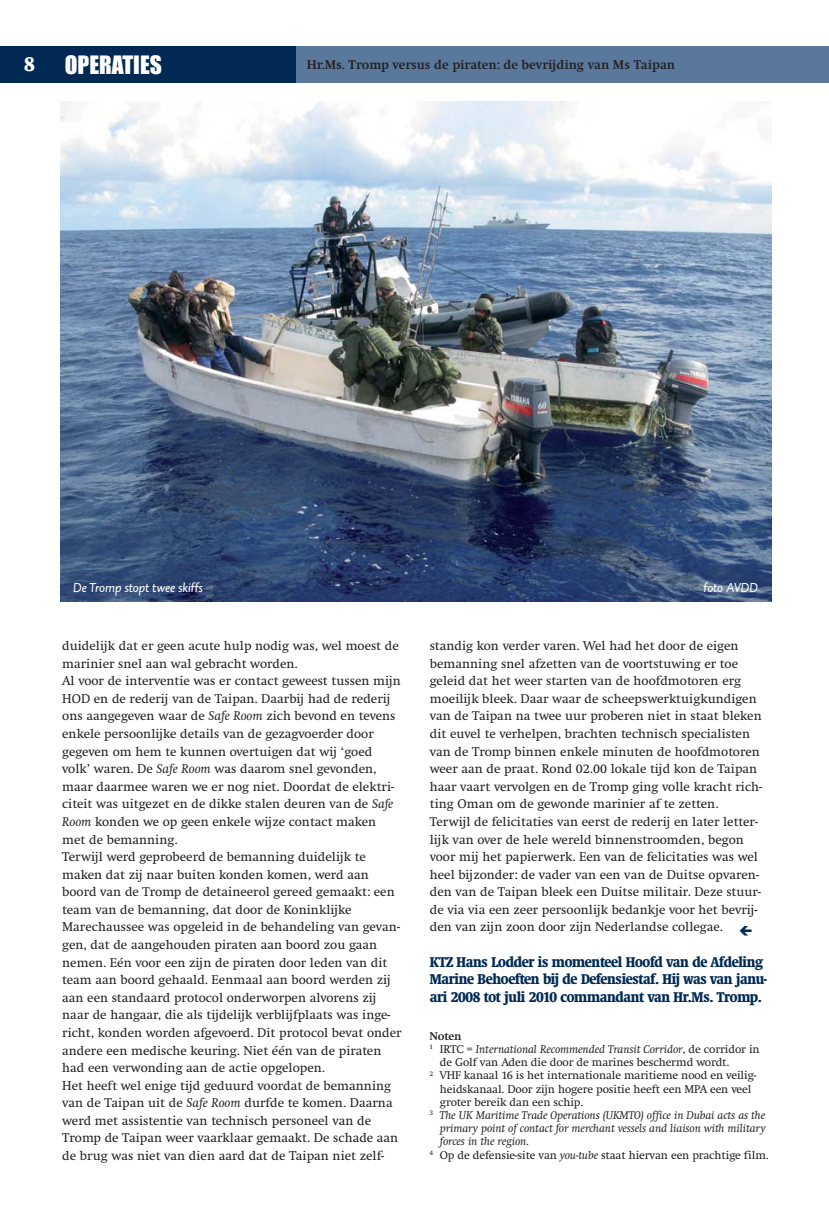
<style>
.page{position:relative;width:829px;height:1216px;background:#fff}
.page>*{position:absolute;margin:0;border:0;box-sizing:border-box;transform-origin:0 0}
.t1{font:23.45px "Impact";color:#fff}
.t2{font:700 condensed 20.47px "Swift";color:#fff}
.t3{font:700 condensed 14.7px/17.5px "Swift";letter-spacing:-.02em;color:#002a53}
.t4{font:13.12px/17.5px "Swift";color:#231f20}
.t5{font:700 13.12px "Swift";color:#231f20}
.t6{font:italic 13.12px "DTL Caspari ST";color:#fff}
.t7{font:11.72px "Swift";letter-spacing:-.01em;color:#231f20}
.t8{font:italic 11.72px "Swift";letter-spacing:-.01em;color:#231f20}
.t9{font:700 11.72px "Swift";letter-spacing:-.02em;color:#231f20}
.s1{font-style:italic}
.s2{font-style:normal}
</style>
<div class="page">
<div style="left:0;top:46px;width:828px;height:37px;background:#002a53"></div>
<div style="left:296px;top:46px;width:532px;height:37px;background:#59789c"></div>
<img style="left:61px;top:102px;width:710px;height:500px">
<h2 class="t2" style="left:24px;top:55px;width:12px">8</h2>
<h1 class="t1" style="left:65px;top:57px;width:99px">OPERATIES</h1>
<p class="t5" style="left:306px;top:60px;width:370px">Hr.Ms. Tromp versus de piraten: de bevrijding van Ms Taipan</p>
<p class="t6" style="left:73px;top:582px;width:131px">De Tromp stopt twee skiffs</p>
<p class="t6" style="left:703px;top:582px;width:56px">foto AVDD</p>
<p class="t4" style="left:62px;top:638px;width:341px">duidelijk dat er geen acute hulp nodig was, wel moest de marinier snel aan wal gebracht worden.<br>Al voor de interventie was er contact geweest tussen mijn HOD en de rederij van de Taipan. Daarbij had de rederij ons aangegeven waar de <span class="s1">Safe Room</span> zich bevond en tevens enkele persoonlijke details van de gezagvoerder door gegeven om hem te kunnen overtuigen dat wij ‘goed volk’ waren. De <span class="s1">Safe Room</span> was daarom snel gevonden, maar daarmee waren we er nog niet. Doordat de elektri&shy;citeit was uitgezet en de dikke stalen deuren van de <span class="s1">Safe Room</span> konden we op geen enkele wijze contact maken met de bemanning.<br>Terwijl werd geprobeerd de bemanning duidelijk te maken dat zij naar buiten konden komen, werd aan boord van de Tromp de detaineerol gereed gemaakt: een team van de bemanning, dat door de Koninklijke Marechaussee was opgeleid in de behandeling van gevan&shy;gen, dat de aangehouden piraten aan boord zou gaan nemen. Eén voor een zijn de piraten door leden van dit team aan boord gehaald. Eenmaal aan boord werden zij aan een standaard protocol onderworpen alvorens zij naar de hangaar, die als tijdelijk verblijfplaats was inge&shy;richt, konden worden afgevoerd. Dit protocol bevat onder andere een medische keuring. Niet één van de piraten had een verwonding aan de actie opgelopen.<br>Het heeft wel enige tijd geduurd voordat de bemanning van de Taipan uit de <span class="s1">Safe Room</span> durfde te komen. Daarna werd met assistentie van technisch personeel van de Tromp de Taipan weer vaarklaar gemaakt. De schade aan de brug was niet van dien aard dat de Taipan niet zelf-</p>
<p class="t4" style="left:429px;top:638px;width:334px">standig kon verder varen. Wel had het door de eigen bemanning snel afzetten van de voortstuwing er toe geleid dat het weer starten van de hoofdmotoren erg moeilijk bleek. Daar waar de scheepswerktuigkundigen van de Taipan na twee uur proberen niet in staat bleken dit euvel te verhelpen, brachten technisch specialisten van de Tromp binnen enkele minuten de hoofdmotoren weer aan de praat. Rond 02.00 lokale tijd kon de Taipan haar vaart vervolgen en de Tromp ging volle kracht rich&shy;ting Oman om de gewonde marinier af te zetten.<br>Terwijl de felicitaties van eerst de rederij en later letter&shy;lijk van over de hele wereld binnenstroomden, begon voor mij het papierwerk. Een van de felicitaties was wel heel bijzonder: de vader van een van de Duitse opvaren&shy;den van de Taipan bleek een Duitse militair. Deze stuur&shy;de via via een zeer persoonlijk bedankje voor het bevrij&shy;den van zijn zoon door zijn Nederlandse collegae.</p>
<p class="t3" style="left:429px;top:953px;width:339px">KTZ Hans Lodder is momenteel Hoofd van de Afdeling<br>Marine Behoeften bij de Defensiestaf. Hij was van janu&shy;ari 2008 tot juli 2010 commandant van Hr.Ms. Tromp.</p>
<p class="t9" style="left:429px;top:1031px;width:33px">Noten</p>
<p class="t8" style="left:429px;top:1044px;width:331px"><sup>1</sup> <span class="s2">IRTC =</span> International Recommended Transit Corridor<span class="s2">, de corridor in</span></p>
<p class="t7" style="left:440px;top:1058px;width:291px">de Golf van Aden die door de marines beschermd wordt.</p>
<p class="t7" style="left:429px;top:1071px;width:328px"><sup>2</sup> VHF kanaal 16 is het internationale maritieme nood en veilig-</p>
<p class="t7" style="left:440px;top:1084px;width:313px">heidskanaal. Door zijn hogere positie heeft een MPA een veel</p>
<p class="t7" style="left:440px;top:1097px;width:145px">groter bereik dan een schip.</p>
<p class="t8" style="left:429px;top:1110px;width:337px"><sup>3</sup> The UK Maritime Trade Operations (UKMTO) office in Dubai acts as the</p>
<p class="t8" style="left:440px;top:1123px;width:327px">primary point of contact for merchant vessels and liaison with military</p>
<p class="t8" style="left:440px;top:1137px;width:91px">forces in the region.</p>
<p class="t7" style="left:429px;top:1150px;width:340px"><sup>4</sup> Op de defensie-site van <span class="s1">you-tube</span> staat hiervan een prachtige film.</p>
</div>
